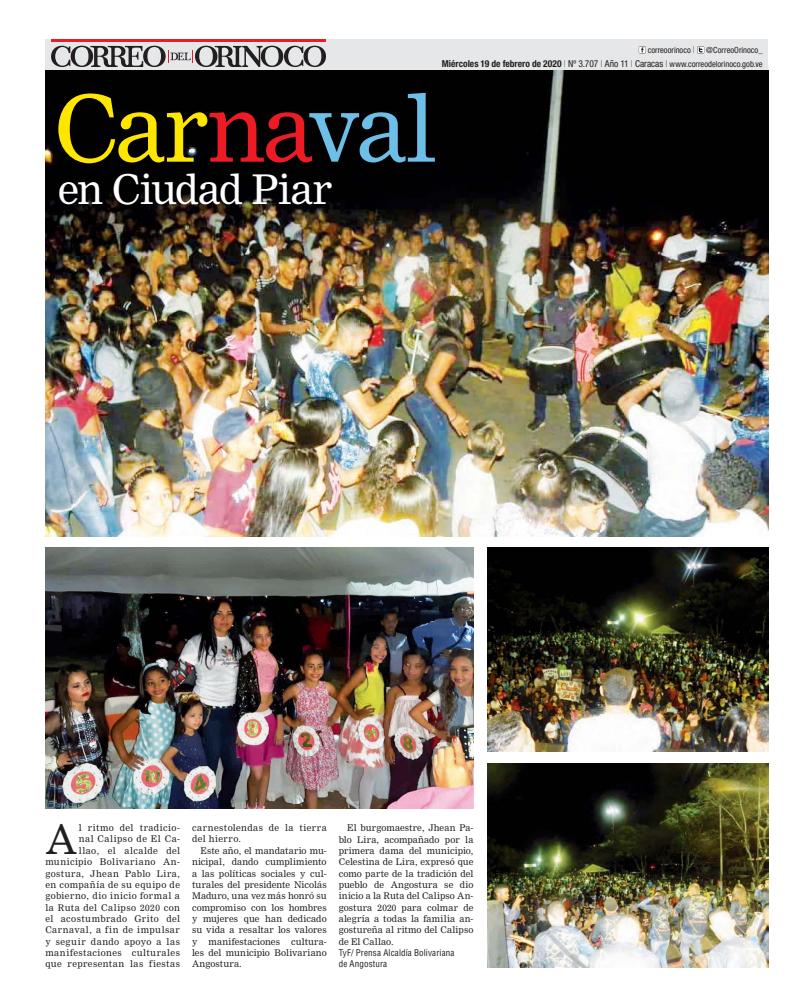
<style>
.page{position:relative;width:808px;height:1007px;background:#fff}
.page>*{position:absolute;margin:0;border:0;box-sizing:border-box;transform-origin:0 0}
.t1{font:90px "Nimrod MT Std";letter-spacing:-.03em;color:#ffe600}
.t2{font:40px "Nimrod MT Std";letter-spacing:-.02em;color:#fff}
.t3{font:39.7px "Nimrod MT Std";color:#231f20}
.t4{font:9px/11.3px "Nimrod MT Std";letter-spacing:.04em;color:#231f20;text-align:justify}
.t5{font:condensed 9px/11.3px "Helvetica";letter-spacing:.015em;color:#231f20}
.t6{font:condensed 8.5px/14px "Helvetica Neue";color:#231f20;text-align:right}
.s1{font-weight:100;font-size:9.5px}
.s2{font-weight:700;font-size:9.5px}
.s3{font-size:9.5px}
.s4{color:#ed1c24}
.s5{color:#6ebfe7}
</style>
<div class="page">
<div style="left:45px;top:40px;width:723px;height:34px;background:#e6e7e8"></div>
<hr style="left:51px;top:40px;width:275px;height:2px;background:#ed1c24">
<svg style="left:51px;top:46px;width:275px;height:21px"></svg>
<img style="left:45px;top:71px;width:723px;height:465px">
<svg style="left:639px;top:47px;width:7px;height:6px"></svg>
<svg style="left:697px;top:47px;width:7px;height:6px"></svg>
<img style="left:45px;top:547px;width:428px;height:261px">
<img style="left:488px;top:547px;width:280px;height:204px">
<img style="left:488px;top:763px;width:280px;height:204px">
<p class="t6" style="left:442px;top:44px;width:322px">correoorinoco <span class="s1">|</span> @CorreoOrinoco_<br><span class="s2">Miércoles 19 de febrero de 2020</span> <span class="s1">|</span> <span class="s3">Nº 3.707</span> <span class="s1">|</span> <span class="s3">Año 11</span> <span class="s1">|</span> <span class="s3">Caracas</span> <span class="s1">|</span> www.correodelorinoco.gob.ve</p>
<h1 class="t1" style="left:54px;top:87px;width:384px">Car<span class="s4">na</span><span class="s5">val</span></h1>
<h2 class="t2" style="left:58px;top:171px;width:276px">en Ciudad Piar</h2>
<h3 class="t3" style="left:45px;top:820px;width:33px">A</h3>
<p class="t4" style="left:45px;top:822px;width:136px;text-align:right">l ritmo del tradicio-<br>nal Calipso de El Ca-<br>llao, el alcalde del municipio Bolivariano An&shy;gostura, Jhean Pablo Lira, en compañía de su equipo de gobierno, dio inicio formal a la Ruta del Calipso 2020 con el acostumbrado Grito del<br>Carnaval, a fin de impulsar y seguir dando apoyo a las manifestaciones culturales que representan las fiestas</p>
<p class="t4" style="left:192px;top:822px;width:136px">carnestolendas de la tierra del hierro.</p>
<p class="t4" style="left:192px;top:845px;width:136px;text-indent:9px">Este año, el mandatario mu&shy;nicipal, dando cumplimiento a las políticas sociales y cul&shy;turales del presidente Nicolás Maduro, una vez más honró su compromiso con los hombres y mujeres que han dedicado su vida a resaltar los valores y manifestaciones cultura&shy;les del municipio Bolivariano Angostura.</p>
<p class="t4" style="left:339px;top:822px;width:136px;text-indent:9px">El burgomaestre, Jhean Pa&shy;blo Lira, acompañado por la primera dama del municipio, Celestina de Lira, expresó que como parte de la tradición del pueblo de Angostura se dio inicio a la Ruta del Calipso An&shy;gostura 2020 para colmar de alegría a todas la familia an&shy;gostureña al ritmo del Calipso de El Callao.</p>
<p class="t5" style="left:339px;top:947px;width:117px">TyF/ Prensa Alcaldía Bolivariana de Angostura</p>
</div>
